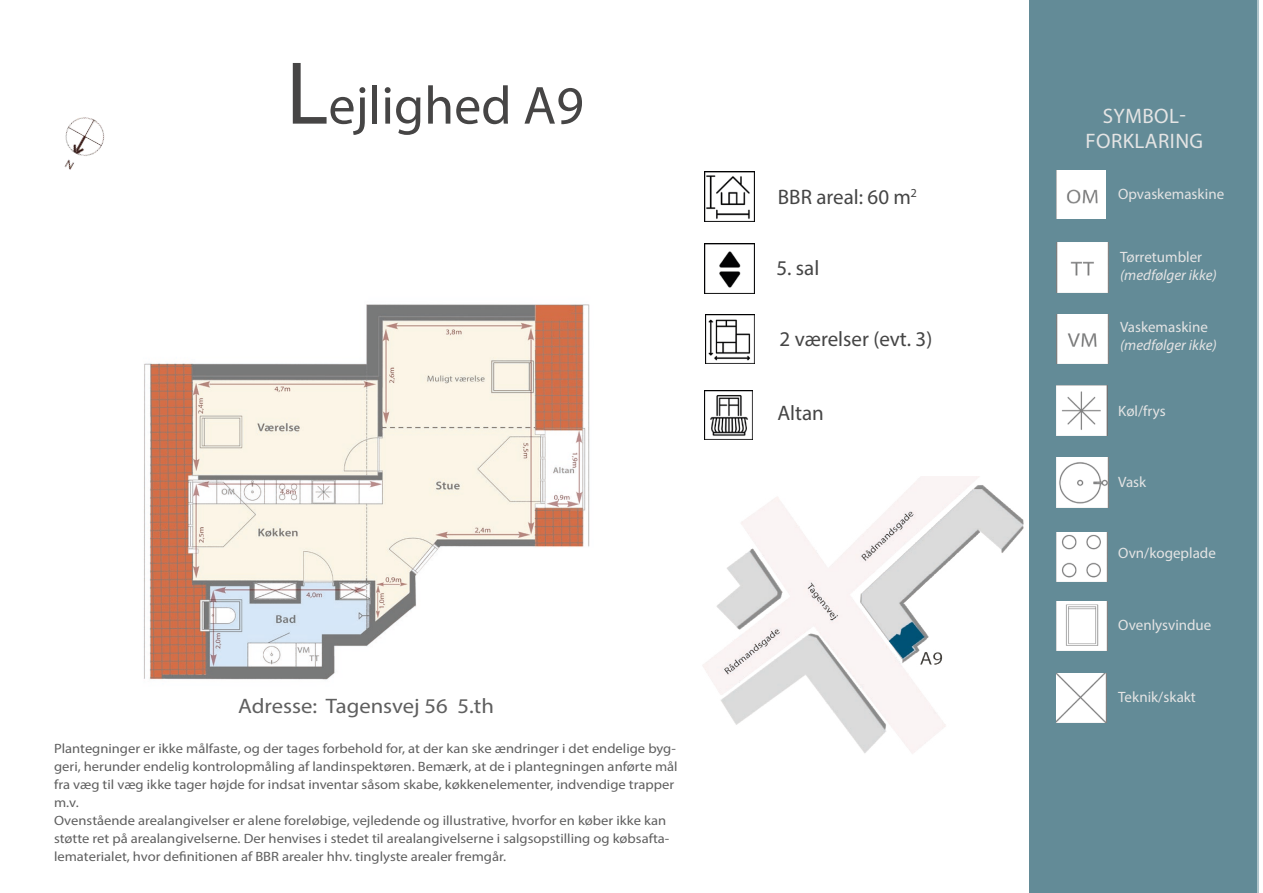
<style>
.page{position:relative;width:1263px;height:893px;background:#fff}
.page>*{position:absolute;margin:0;border:0;box-sizing:border-box;transform-origin:0 0}
.t1{font:54px "Myriad Pro";color:#464545}
.t2{font:21px "Myriad Pro";color:#454545}
.t3{font:21px "Myriad Pro";color:#5f5f5f;scale:1.08 1}
.t4{font:21px "Myriad Pro";letter-spacing:.02em;color:#e4e4e4}
.t5{font:15px "Myriad Pro";color:#e4e4e4}
.t6{font:italic 15px "Myriad Pro";color:#e4e4e4}
.t7{font:13.5px/18px "Myriad Pro";color:#5f5f5f;scale:1.08 1}
.s1{font-size:90px}
</style>
<div class="page">
<img style="left:143px;top:304px;width:447px;height:376px">
<img style="left:704px;top:391px;width:49px;height:48px">
<img style="left:704px;top:243px;width:51px;height:50px">
<img style="left:705px;top:314px;width:49px;height:49px">
<img style="left:704px;top:172px;width:50px;height:50px">
<img style="left:702px;top:476px;width:322px;height:278px">
<div style="left:1029px;top:0;width:230px;height:893px;background:#638b97"></div>
<img style="left:1057px;top:170px;width:49px;height:49px">
<img style="left:1057px;top:242px;width:51px;height:50px">
<img style="left:1057px;top:314px;width:51px;height:49px">
<img style="left:1057px;top:385px;width:50px;height:50px">
<img style="left:1057px;top:457px;width:51px;height:50px">
<img style="left:1057px;top:532px;width:50px;height:50px">
<img style="left:1057px;top:601px;width:50px;height:50px">
<img style="left:1057px;top:673px;width:49px;height:49px">
<img style="left:64px;top:117px;width:41px;height:53px">
<hr style="left:1257px;top:0;width:2px;height:893px;background:#b0c4ca">
<p class="t1" style="left:286px;top:72px;width:299px"><span class="s1">L</span>ejlighed A9</p>
<p class="t2" style="left:778px;top:184px;width:140px">BBR areal: 60 m<sup>2</sup></p>
<p class="t2" style="left:776px;top:255px;width:44px">5. sal</p>
<p class="t2" style="left:780px;top:326px;width:154px">2 værelser (evt. 3)</p>
<p class="t2" style="left:777px;top:400px;width:48px">Altan</p>
<p class="t3" style="left:238px;top:693px;width:238px">Adresse: Tagensvej 56 5.th</p>
<p class="t7" style="left:54px;top:739px;width:579px">Plantegninger er ikke målfaste, og der tages forbehold for, at der kan ske ændringer i det endelige byg&shy;geri, herunder endelig kontrolopmåling af landinspektøren. Bemærk, at de i plantegningen anførte mål fra væg til væg ikke tager højde for indsat inventar såsom skabe, køkkenelementer, indvendige trapper m.v.</p>
<p class="t7" style="left:54px;top:811px;width:571px">Ovenstående arealangivelser er alene foreløbige, vejledende og illustrative, hvorfor en køber ikke kan støtte ret på arealangivelserne. Der henvises i stedet til arealangivelserne i salgsopstilling og købsafta&shy;lematerialet, hvor definitionen af BBR arealer hhv. tinglyste arealer fremgår.</p>
<p class="t4" style="left:1103px;top:103px;width:85px">SYMBOL-</p>
<p class="t4" style="left:1085px;top:128px;width:119px">FORKLARING</p>
<p class="t5" style="left:1118px;top:185px;width:107px">Opvaskemaskine</p>
<p class="t5" style="left:1120px;top:247px;width:84px">Tørretumbler</p>
<p class="t6" style="left:1120px;top:265px;width:98px">(medfølger ikke)</p>
<p class="t5" style="left:1120px;top:317px;width:89px">Vaskemaskine</p>
<p class="t6" style="left:1120px;top:335px;width:98px">(medfølger ikke)</p>
<p class="t5" style="left:1118px;top:402px;width:49px">Køl/frys</p>
<p class="t5" style="left:1118px;top:472px;width:30px">Vask</p>
<p class="t5" style="left:1118px;top:544px;width:99px">Ovn/kogeplade</p>
<p class="t5" style="left:1118px;top:616px;width:95px">Ovenlysvindue</p>
<p class="t5" style="left:1118px;top:688px;width:79px">Teknik/skakt</p>
</div>
